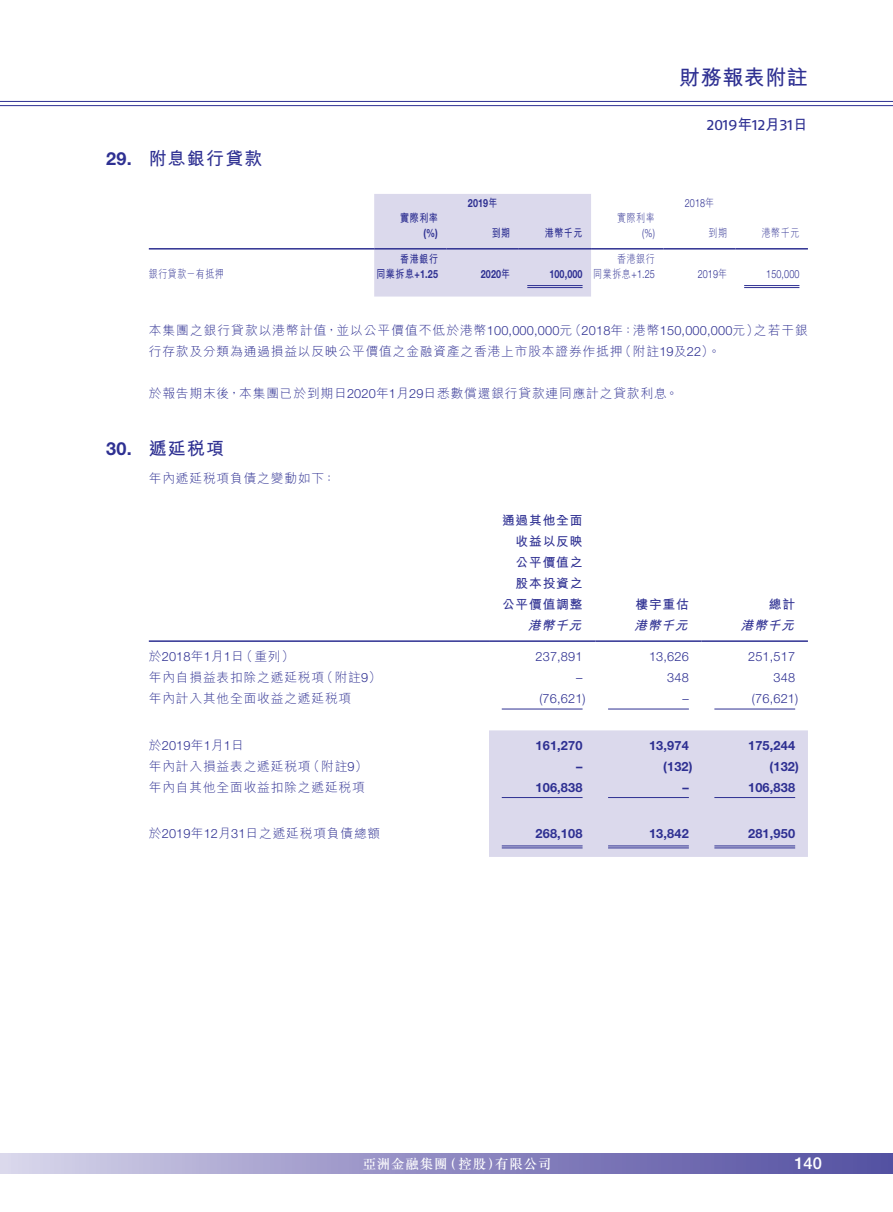
<style>
.page{position:relative;width:893px;height:1212px;background:#fff}
.page>*{position:absolute;margin:0;border:0;box-sizing:border-box;transform-origin:0 0}
.t1{font:700 21px "M Hei HK";letter-spacing:.025em;color:#2e3092}
.Heading_1{font:700 18px "M Hei HK";letter-spacing:.065em;color:#2e3092}
.Heading_1-2{font:700 18px "Helvetica Neue LT Std";color:#2e3092}
.t2{font:500 16.5px "Helvetica Neue LT Std";color:#fff}
.t3{font:15px "Fago Ex Lf";letter-spacing:-.025em;color:#2e3092}
.t4{font:500 13.5px "M Sung HK";letter-spacing:.055em;color:#fff}
.Body_Text{font:300 12.75px "M Hei HK";letter-spacing:.065em;color:#2e3092}
.Body_Text-2{font:300 12.75px "Helvetica Neue LT Std";letter-spacing:.015em;color:#2e3092}
.Body_Text-3{font:700 12.75px "Helvetica Neue LT Std";letter-spacing:.015em;color:#2e3092}
.Body_Text-4{font:700 12.75px "M Hei HK";letter-spacing:.065em;color:#2e3092}
.Body_Text-5{font:italic 700 12.75px "M Hei HK";color:#2e3092}
.Body_Text-6{font:300 11.25px "Helvetica Neue LT Std";letter-spacing:.015em;color:#2e3092;scale:.8 1}
.Body_Text-7{font:700 11.25px "Helvetica Neue LT Std";letter-spacing:.015em;color:#2e3092;scale:.8 1}
.Body_Text-8{font:300 11.25px "M Hei HK";letter-spacing:.065em;color:#2e3092;scale:.8 1}
.Body_Text-9{font:700 11.25px "M Hei HK";letter-spacing:.065em;color:#2e3092;scale:.8 1}
.s1{font-family:"M Hei HK";font-weight:700}
.s2{font-family:"M Hei HK"}
.s3{font-family:"Helvetica Neue LT Std"}
</style>
<div class="page">
<div style="left:0;top:1154px;width:893px;height:20px;background:linear-gradient(to right,#d5d1e9,#504b9f)"></div>
<hr style="left:0;top:101px;width:893px;height:1px;background:#2e3092">
<hr style="left:0;top:105px;width:893px;height:1px;background:#2e3092">
<div style="left:374px;top:194px;width:217px;height:103px;background:#dbd9ec"></div>
<hr style="left:149px;top:248px;width:225px;height:2px;background:#2e3092">
<hr style="left:374px;top:248px;width:72px;height:2px;background:#2e3092">
<hr style="left:446px;top:248px;width:73px;height:2px;background:#2e3092">
<hr style="left:519px;top:248px;width:72px;height:2px;background:#2e3092">
<hr style="left:591px;top:248px;width:72px;height:2px;background:#2e3092">
<hr style="left:663px;top:248px;width:73px;height:2px;background:#2e3092">
<hr style="left:736px;top:248px;width:72px;height:2px;background:#2e3092">
<hr style="left:527px;top:285px;width:56px;height:1px;background:#2e3092">
<hr style="left:527px;top:287px;width:56px;height:1px;background:#2e3092">
<hr style="left:744px;top:285px;width:55px;height:1px;background:#2e3092">
<hr style="left:744px;top:287px;width:55px;height:1px;background:#2e3092">
<div style="left:489px;top:730px;width:319px;height:127px;background:#dbd9ec"></div>
<hr style="left:149px;top:640px;width:340px;height:2px;background:#2e3092">
<hr style="left:489px;top:640px;width:106px;height:2px;background:#2e3092">
<hr style="left:595px;top:640px;width:107px;height:2px;background:#2e3092">
<hr style="left:702px;top:640px;width:106px;height:2px;background:#2e3092">
<hr style="left:502px;top:709px;width:81px;height:1px;background:#2e3092">
<hr style="left:608px;top:709px;width:81px;height:1px;background:#2e3092">
<hr style="left:714px;top:709px;width:81px;height:1px;background:#2e3092">
<hr style="left:502px;top:797px;width:81px;height:1px;background:#2e3092">
<hr style="left:608px;top:797px;width:81px;height:1px;background:#2e3092">
<hr style="left:714px;top:797px;width:81px;height:1px;background:#2e3092">
<hr style="left:502px;top:845px;width:81px;height:1px;background:#2e3092">
<hr style="left:502px;top:847px;width:81px;height:1px;background:#2e3092">
<hr style="left:608px;top:845px;width:81px;height:1px;background:#2e3092">
<hr style="left:608px;top:847px;width:81px;height:1px;background:#2e3092">
<hr style="left:714px;top:845px;width:81px;height:1px;background:#2e3092">
<hr style="left:714px;top:847px;width:81px;height:1px;background:#2e3092">
<p class="Heading_1-2" style="left:106px;top:147px;width:27px">29.</p>
<p class="Heading_1-2" style="left:106px;top:438px;width:27px">30.</p>
<p class="Heading_1" style="left:149px;top:145px;width:115px">附息銀行貸款</p>
<p class="Body_Text-8" style="left:149px;top:268px;width:95px">銀行貸款－有抵押</p>
<h1 class="t1" style="left:679px;top:62px;width:130px">財務報表附註</h1>
<p class="t3" style="left:707px;top:116px;width:103px">2019<span class="s1">年</span>12<span class="s1">月</span>31<span class="s1">日</span></p>
<p class="Body_Text-7" style="left:468px;top:196px;width:38px">2019<span class="s2">年</span></p>
<p class="Body_Text-6" style="left:685px;top:197px;width:38px">2018<span class="s2">年</span></p>
<p class="Body_Text-9" style="left:400px;top:210px;width:49px">實際利率</p>
<p class="Body_Text-8" style="left:617px;top:213px;width:49px">實際利率</p>
<p class="Body_Text-7" style="left:423px;top:226px;width:20px">%( )</p>
<p class="Body_Text-9" style="left:492px;top:225px;width:25px">到期</p>
<p class="Body_Text-9" style="left:545px;top:225px;width:49px">港幣千元</p>
<p class="Body_Text-6" style="left:642px;top:227px;width:17px">%( )</p>
<p class="Body_Text-8" style="left:709px;top:228px;width:25px">到期</p>
<p class="Body_Text-8" style="left:762px;top:228px;width:49px">港幣千元</p>
<p class="Body_Text-9" style="left:400px;top:251px;width:49px">香港銀行</p>
<p class="Body_Text-8" style="left:617px;top:253px;width:49px">香港銀行</p>
<p class="Body_Text-7" style="left:376px;top:267px;width:79px"><span class="s2">同業拆息</span>+1.25</p>
<p class="Body_Text-7" style="left:481px;top:267px;width:38px">2020<span class="s2">年</span></p>
<p class="Body_Text-7" style="left:549px;top:267px;width:43px">100,000</p>
<p class="Body_Text-6" style="left:593px;top:267px;width:79px"><span class="s2">同業拆息</span>+1.25</p>
<p class="Body_Text-6" style="left:698px;top:267px;width:38px">2019<span class="s2">年</span></p>
<p class="Body_Text-6" style="left:766px;top:267px;width:43px">150,000</p>
<p class="Body_Text" style="left:149px;top:324px;width:425px">本集團之銀行貸款以港幣計值，並以公平價值不低於港幣<span class="s3">100,000,000</span>元</p>
<p class="Body_Text-2" style="left:569px;top:323px;width:192px"><span class="s2">（</span>2018<span class="s2">年：港幣</span>150,000,000<span class="s2">元）</span></p>
<p class="Body_Text" style="left:754px;top:324px;width:55px">之若干銀</p>
<p class="Body_Text" style="left:619px;top:345px;width:103px">（附註<span class="s3">19</span>及<span class="s3">22</span> 。(</p>
<p class="Body_Text" style="left:149px;top:345px;width:475px">行存款及分類為通過損益以反映公平價值之金融資產之香港上市股本證券作抵押</p>
<p class="Body_Text" style="left:149px;top:387px;width:531px">於報告期末後，本集團已於到期日<span class="s3">2020</span>年月<span class="s3">1 29</span>日悉數償還銀行貸款連同應計之貸款利息。</p>
<p class="Heading_1" style="left:149px;top:435px;width:77px">遞延稅項</p>
<p class="Body_Text" style="left:149px;top:471px;width:188px">年內遞延稅項負債之變動如下：</p>
<p class="Body_Text-4" style="left:502px;top:511px;width:82px">通過其他全面</p>
<p class="Body_Text-4" style="left:516px;top:532px;width:68px">收益以反映</p>
<p class="Body_Text-4" style="left:516px;top:553px;width:68px">公平價值之</p>
<p class="Body_Text-4" style="left:516px;top:574px;width:68px">股本投資之</p>
<p class="Body_Text-4" style="left:502px;top:595px;width:82px">公平價值調整</p>
<p class="Body_Text-4" style="left:635px;top:595px;width:55px">樓宇重估</p>
<p class="Body_Text-4" style="left:769px;top:595px;width:28px">總計</p>
<p class="Body_Text-5" style="left:528px;top:616px;width:59px">港幣千元</p>
<p class="Body_Text-5" style="left:634px;top:616px;width:59px">港幣千元</p>
<p class="Body_Text-5" style="left:740px;top:616px;width:59px">港幣千元</p>
<p class="Body_Text" style="left:240px;top:650px;width:56px">（重列(</p>
<p class="Body_Text-2" style="left:149px;top:649px;width:97px"><span class="s2">於</span>2018<span class="s2">年月</span>1 <span class="s2">日</span>1</p>
<p class="Body_Text-2" style="left:535px;top:649px;width:49px">237,891</p>
<p class="Body_Text-2" style="left:649px;top:649px;width:41px">13,626</p>
<p class="Body_Text-2" style="left:748px;top:649px;width:49px">251,517</p>
<p class="Body_Text" style="left:321px;top:671px;width:62px">（附註 (<span class="s3">9</span></p>
<p class="Body_Text" style="left:149px;top:671px;width:177px">年內自損益表扣除之遞延稅項</p>
<p class="Body_Text-2" style="left:576px;top:670px;width:8px">–</p>
<p class="Body_Text-2" style="left:667px;top:670px;width:23px">348</p>
<p class="Body_Text-2" style="left:774px;top:670px;width:23px">348</p>
<p class="Body_Text" style="left:149px;top:692px;width:204px">年內計入其他全面收益之遞延稅項</p>
<p class="Body_Text-2" style="left:539px;top:691px;width:48px">)76,621(</p>
<p class="Body_Text-2" style="left:682px;top:691px;width:8px">–</p>
<p class="Body_Text-2" style="left:752px;top:691px;width:48px">)76,621(</p>
<p class="Body_Text-2" style="left:149px;top:737px;width:97px"><span class="s2">於</span>2019<span class="s2">年月</span>1 <span class="s2">日</span>1</p>
<p class="Body_Text-3" style="left:535px;top:737px;width:49px">161,270</p>
<p class="Body_Text-3" style="left:649px;top:737px;width:41px">13,974</p>
<p class="Body_Text-3" style="left:748px;top:737px;width:49px">175,244</p>
<p class="Body_Text" style="left:307px;top:759px;width:62px">（附註 (<span class="s3">9</span></p>
<p class="Body_Text" style="left:149px;top:759px;width:163px">年內計入損益表之遞延稅項</p>
<p class="Body_Text-3" style="left:576px;top:758px;width:8px">–</p>
<p class="Body_Text-3" style="left:663px;top:758px;width:31px">)132(</p>
<p class="Body_Text-3" style="left:769px;top:758px;width:31px">)132(</p>
<p class="Body_Text" style="left:149px;top:780px;width:218px">年內自其他全面收益扣除之遞延稅項</p>
<p class="Body_Text-3" style="left:535px;top:779px;width:49px">106,838</p>
<p class="Body_Text-3" style="left:682px;top:779px;width:8px">–</p>
<p class="Body_Text-3" style="left:748px;top:779px;width:49px">106,838</p>
<p class="Body_Text" style="left:149px;top:827px;width:233px">於<span class="s3">2019</span>年<span class="s3">12</span>月<span class="s3">31</span>日之遞延稅項負債總額</p>
<p class="Body_Text-3" style="left:535px;top:826px;width:49px">268,108</p>
<p class="Body_Text-3" style="left:649px;top:826px;width:41px">13,842</p>
<p class="Body_Text-3" style="left:748px;top:826px;width:49px">281,950</p>
<p class="t4" style="left:495px;top:1155px;width:58px">有限公司</p>
<p class="t4" style="left:444px;top:1155px;width:58px">（控股）</p>
<p class="t4" style="left:363px;top:1155px;width:86px">亞洲金融集團</p>
<p class="t2" style="left:794px;top:1153px;width:29px">140</p>
</div>
